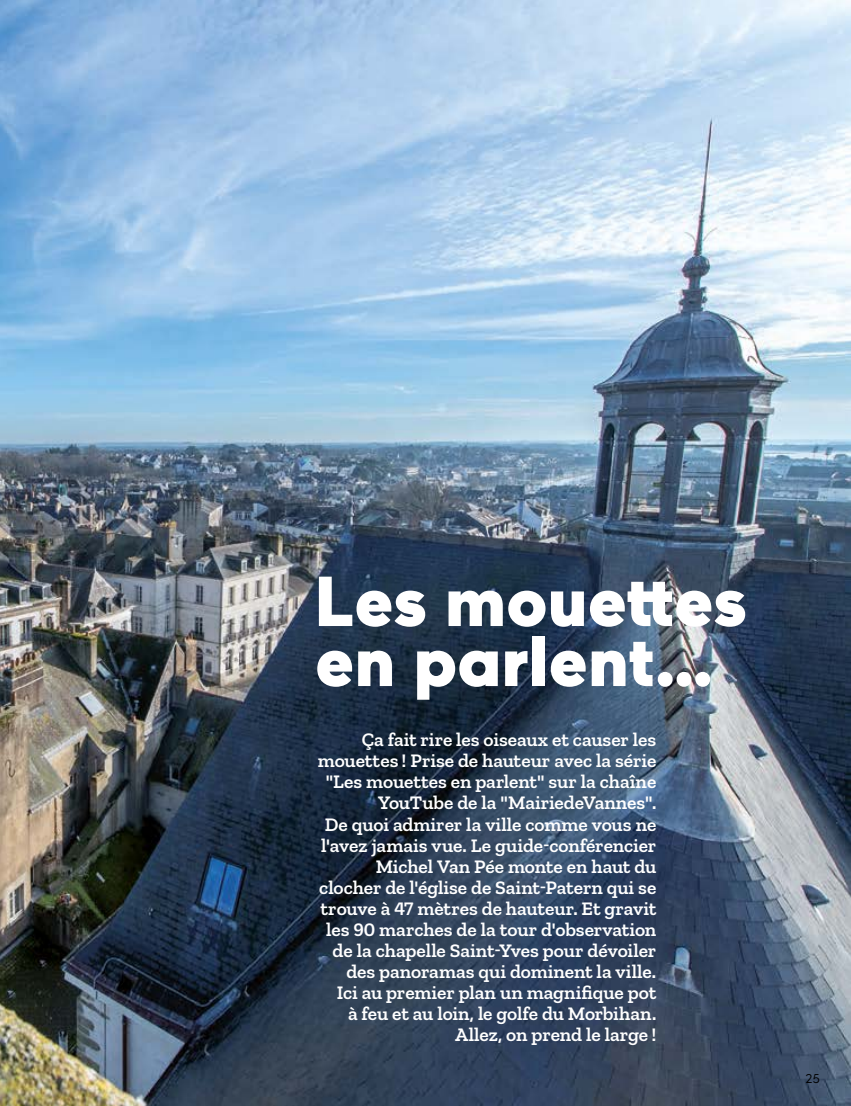
<style>
.page{position:relative;width:851px;height:1106px;background:#fff}
.page>*{position:absolute;margin:0;border:0;box-sizing:border-box;transform-origin:0 0}
.t1{font:900 70.5px/60px "Maax";letter-spacing:-.005em;color:#fff}
.t2{font:600 19.5px/21px "Zilla Slab";letter-spacing:-.005em;color:#fff;text-align:right}
.t3{font:12.75px "Maax";color:#000}
</style>
<div class="page">
<img style="left:0;top:0;width:850px;height:1106px">
<p class="t1" style="left:315px;top:568px;width:433px">Les mouettes en parlent...</p>
<p class="t2" style="left:318px;top:729px;width:340px">Ça fait rire les oiseaux et causer les mouettes ! Prise de hauteur avec la série "Les mouettes en parlent" sur la chaîne YouTube de la "MairiedeVannes".<br>De quoi admirer la ville comme vous ne l'avez jamais vue. Le guide-conférencier Michel Van Pée monte en haut du clocher de l'église de Saint-Patern qui se trouve à 47 mètres de hauteur. Et gravit les 90 marches de la tour d'observation de la chapelle Saint-Yves pour dévoiler des panoramas qui dominent la ville.<br>Ici au premier plan un magnifique pot<br>à feu et au loin, le golfe du Morbihan.<br>Allez, on prend le large !</p>
<p class="t3" style="left:805px;top:1070px;width:17px">25</p>
</div>
